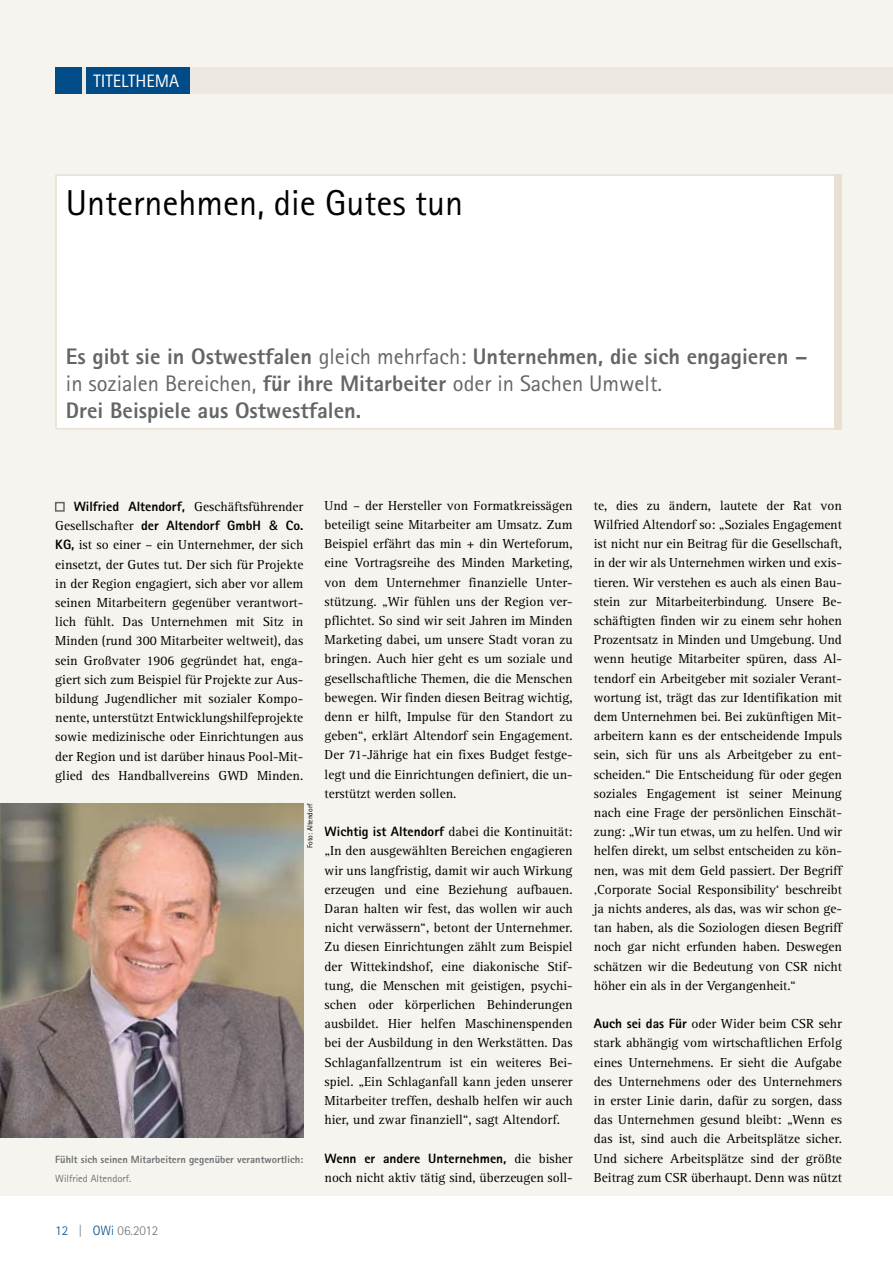
<style>
.page{position:relative;width:893px;height:1263px;background:#fff}
.page>*{position:absolute;margin:0;border:0;box-sizing:border-box;transform-origin:0 0}
.t1{font:36px "Rotis Sans Serif";color:#000}
.t2{font:800 22.5px/27px "Rotis Sans Serif";color:#646567}
.t3{font:18px "Rotis Sans Serif";color:#fff}
.t4{font:13.5px/19.2px "Rotis Serif";color:#000;text-align:justify}
.t5{font:800 13.5px/19.2px "Rotis Sans Serif";color:#000;text-align:right}
.t6{font:300 13.5px "Rotis Sans Serif";color:#707173}
.t7{font:800 10.5px "Rotis Sans Serif";color:#707173}
.t8{font:10.5px "Rotis Sans Serif";color:#707173}
.t9{font:7.5px "Rotis Sans Serif";color:#000}
.s1{font-weight:400}
.s2{font-family:"Rotis Serif";font-weight:400}
.s3{font-family:"Frutiger";font-weight:400}
.s4{font-family:"Rotis Sans Serif";font-weight:800}
.s5{color:#004c89}
</style>
<div class="page">
<div style="left:0;top:0;width:893px;height:1195px;background:#f6f4ef"></div>
<div style="left:189px;top:67px;width:704px;height:26px;background:#ede9e0"></div>
<div style="left:85px;top:67px;width:104px;height:26px;background:#004c89"></div>
<div style="left:55px;top:67px;width:27px;height:26px;background:#004c89"></div>
<hr style="left:82px;top:67px;width:3px;height:26px;background:#ede9e0">
<div style="left:55px;top:174px;width:787px;height:255px;background:#fff;border:2px solid #e7e0d3"></div>
<div style="left:834px;top:174px;width:8px;height:255px;background:#e7e0d3"></div>
<div style="left:55px;top:502px;width:10px;height:10px;border:2px solid #646567"></div>
<img style="left:0;top:804px;width:303px;height:333px">
<h3 class="t3" style="left:94px;top:70px;width:87px">titelthema</h3>
<h1 class="t1" style="left:66px;top:181px;width:399px">Unternehmen, die Gutes tun</h1>
<h2 class="t2" style="left:66px;top:343px;width:743px">Es gibt sie in Ostwestfalen <span class="s1">gleich mehrfach:</span> Unternehmen, die sich engagieren – <span class="s1">in sozialen Bereichen,</span> für ihre Mitarbeiter <span class="s1">oder in Sachen Umwelt.<br></span>Drei Beispiele aus Ostwestfalen.</h2>
<p class="t5" style="left:55px;top:497px;width:250px">Wilfried Altendorf, <span class="s2">Geschäftsführender<br>Gesellschafter</span> der Altendorf GmbH <span class="s3">&amp;</span> Co.</p>
<p class="t4" style="left:55px;top:536px;width:250px"><span class="s4">KG,</span> ist so einer – ein Unternehmer, der sich einsetzt, der Gutes tut. Der sich für Projekte in der Region engagiert, sich aber vor allem seinen Mitarbeitern gegenüber verantwort&shy;lich fühlt. Das Unternehmen mit Sitz in Minden (rund 300 Mitarbeiter weltweit), das sein Großvater 1906 gegründet hat, enga&shy;giert sich zum Beispiel für Projekte zur Aus&shy;bildung Jugendlicher mit sozialer Kompo&shy;nente, unterstützt Entwicklungshilfeprojekte sowie medizinische oder Einrichtungen aus der Region und ist darüber hinaus Pool-Mit&shy;glied des Handballvereins GWD Minden.</p>
<p class="t9" style="left:306px;top:848px;width:46px;rotate:-90deg">Foto: Altendorf</p>
<p class="t7" style="left:55px;top:1152px;width:250px">Fühlt sich seinen Mitarbeitern gegenüber verantwortlich:</p>
<p class="t8" style="left:55px;top:1172px;width:78px">Wilfried Altendorf.</p>
<p class="t4" style="left:325px;top:496px;width:250px">Und – der Hersteller von Formatkreissägen beteiligt seine Mitarbeiter am Umsatz. Zum Beispiel erfährt das min + din Werteforum, eine Vortragsreihe des Minden Marketing, von dem Unternehmer finanzielle Unter&shy;stützung. „Wir fühlen uns der Region ver&shy;pflichtet. So sind wir seit Jahren im Minden Marketing dabei, um unsere Stadt voran zu bringen. Auch hier geht es um soziale und gesellschaftliche Themen, die die Menschen bewegen. Wir finden diesen Beitrag wichtig, denn er hilft, Impulse für den Standort zu geben“, erklärt Altendorf sein Engagement.<br>Der 71-Jährige hat ein fixes Budget festge&shy;legt und die Einrichtungen definiert, die un&shy;terstützt werden sollen.</p>
<p class="t4" style="left:325px;top:822px;width:250px"><span class="s4">Wichtig ist Altendorf</span> dabei die Kontinuität: „In den ausgewählten Bereichen engagieren wir uns langfristig, damit wir auch Wirkung erzeugen und eine Beziehung aufbauen.<br>Daran halten wir fest, das wollen wir auch nicht verwässern“, betont der Unternehmer.<br>Zu diesen Einrichtungen zählt zum Beispiel der Wittekindshof, eine diakonische Stif&shy;tung, die Menschen mit geistigen, psychi&shy;schen oder körperlichen Behinderungen ausbildet. Hier helfen Maschinenspenden bei der Ausbildung in den Werkstätten. Das Schlaganfallzentrum ist ein weiteres Bei&shy;spiel. „Ein Schlaganfall kann jeden unserer Mitarbeiter treffen, deshalb helfen wir auch hier, und zwar finanziell“, sagt Altendorf.</p>
<p class="t5" style="left:325px;top:1148px;width:250px">Wenn er andere Unternehmen, <span class="s2">die bisher</span></p>
<p class="t4" style="left:325px;top:1168px;width:250px">noch nicht aktiv tätig sind, überzeugen soll-</p>
<p class="t6" style="left:55px;top:1223px;width:105px"><span class="s5">12</span> | <span class="s5">OWi</span> 06.2012</p>
<p class="t4" style="left:594px;top:496px;width:250px">te, dies zu ändern, lautete der Rat von Wilfried Altendorf so: „Soziales Engagement ist nicht nur ein Beitrag für die Gesellschaft, in der wir als Unternehmen wirken und exis&shy;tieren. Wir verstehen es auch als einen Bau&shy;stein zur Mitarbeiterbindung. Unsere Be&shy;schäftigten finden wir zu einem sehr hohen Prozentsatz in Minden und Umgebung. Und wenn heutige Mitarbeiter spüren, dass Al&shy;tendorf ein Arbeitgeber mit sozialer Verant&shy;wortung ist, trägt das zur Identifikation mit dem Unternehmen bei. Bei zukünftigen Mit&shy;arbeitern kann es der entscheidende Impuls sein, sich für uns als Arbeitgeber zu ent&shy;scheiden.“ Die Entscheidung für oder gegen soziales Engagement ist seiner Meinung nach eine Frage der persönlichen Einschät&shy;zung: „Wir tun etwas, um zu helfen. Und wir helfen direkt, um selbst entscheiden zu kön&shy;nen, was mit dem Geld passiert. Der Begriff ‚Corporate Social Responsibility‘ beschreibt ja nichts anderes, als das, was wir schon ge&shy;tan haben, als die Soziologen diesen Begriff noch gar nicht erfunden haben. Deswegen schätzen wir die Bedeutung von CSR nicht höher ein als in der Vergangenheit.“</p>
<p class="t4" style="left:594px;top:1014px;width:250px"><span class="s4">Auch sei das Für</span> oder Wider beim CSR sehr stark abhängig vom wirtschaftlichen Erfolg eines Unternehmens. Er sieht die Aufgabe des Unternehmens oder des Unternehmers in erster Linie darin, dafür zu sorgen, dass das Unternehmen gesund bleibt: „Wenn es das ist, sind auch die Arbeitsplätze sicher.<br>Und sichere Arbeitsplätze sind der größte Beitrag zum CSR überhaupt. Denn was nützt</p>
</div>
